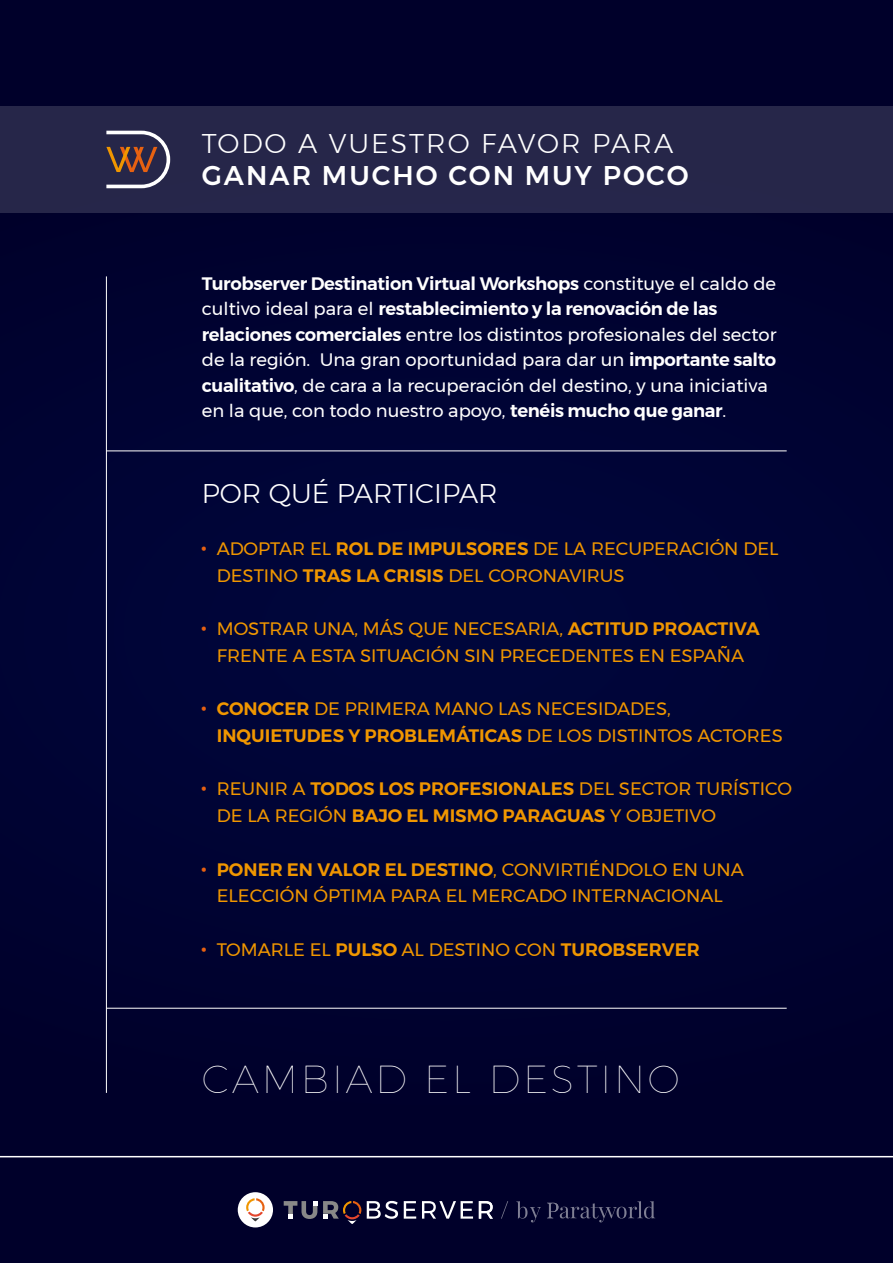
<style>
.page{position:relative;width:893px;height:1263px;background:#000331}
.page>*{position:absolute;margin:0;border:0;box-sizing:border-box;transform-origin:0 0}
.t1{font:100 38.85px "Montserrat";letter-spacing:.075em;color:#fff}
.t2{font:300 27px "Montserrat";letter-spacing:.075em;color:#fff}
.t3{font:500 27px "Montserrat";letter-spacing:.075em;color:#fff}
.t4{font:300 27px "Montserrat";color:#fff}
.t5{font:18px/26.7px "Montserrat";color:#f09600}
.t6{font:18px/25.5px "Montserrat";color:#fff}
.t7{font:900 18px "Montserrat";color:#e76111}
.s1{font-weight:600}
</style>
<div class="page">
<hr style="left:106px;top:1008px;width:681px;height:1px;background:#fff">
<hr style="left:106px;top:450px;width:681px;height:1px;background:#fff">
<div style="left:0;top:106px;width:893px;height:107px;background:#262649"></div>
<div style="left:238px;top:1192px;width:35px;height:35px;background:#fff;border-radius:50%"></div>
<svg style="left:367px;top:1201px;width:31px;height:18px"></svg>
<svg style="left:404px;top:1201px;width:12px;height:17px"></svg>
<svg style="left:422px;top:1201px;width:51px;height:17px"></svg>
<svg style="left:284px;top:1201px;width:33px;height:18px"></svg>
<svg style="left:323px;top:1201px;width:38px;height:23px"></svg>
<svg style="left:246px;top:1198px;width:19px;height:23px"></svg>
<svg style="left:479px;top:1201px;width:14px;height:17px"></svg>
<svg style="left:501px;top:1201px;width:7px;height:17px"></svg>
<svg style="left:547px;top:1201px;width:108px;height:21px"></svg>
<svg style="left:516px;top:1201px;width:25px;height:21px"></svg>
<svg style="left:106px;top:131px;width:64px;height:57px"></svg>
<hr style="left:0;top:1156px;width:893px;height:1px;background:#fff">
<hr style="left:106px;top:276px;width:1px;height:817px;background:#fff">
<h2 class="t2" style="left:202px;top:123px;width:473px">TODO A VUESTRO FAVOR PARA</h2>
<h2 class="t3" style="left:202px;top:154px;width:488px">GANAR MUCHO CON MUY POCO</h2>
<p class="t6" style="left:202px;top:270px;width:576px"><span class="s1">Turobserver Destination Virtual Workshops</span> constituye el caldo de cultivo ideal para el <span class="s1">restablecimiento y la renovación de las relaciones comerciales</span> entre los distintos profesionales del sector de la región. Una gran oportunidad para dar un <span class="s1">importante salto cualitativo</span>, de cara a la recuperación del destino, y una iniciativa en la que, con todo nuestro apoyo, <span class="s1">tenéis mucho que ganar</span>.</p>
<h2 class="t4" style="left:202px;top:473px;width:298px">POR QUÉ PARTICIPAR</h2>
<p class="t7" style="left:202px;top:534px;width:6px">·</p>
<p class="t7" style="left:202px;top:614px;width:6px">·</p>
<p class="t5" style="left:217px;top:535px;width:563px">ADOPTAR EL <span class="s1">ROL DE IMPULSORES</span> DE LA RECUPERACIÓN DEL<br>DESTINO <span class="s1">TRAS LA CRISIS</span> DEL CORONAVIRUS</p>
<p class="t5" style="left:217px;top:615px;width:544px">MOSTRAR UNA, MÁS QUE NECESARIA, <span class="s1">ACTITUD PROACTIVA<br></span>FRENTE A ESTA SITUACIÓN SIN PRECEDENTES EN ESPAÑA</p>
<p class="t7" style="left:202px;top:694px;width:6px">·</p>
<p class="t7" style="left:202px;top:774px;width:6px">·</p>
<p class="t7" style="left:202px;top:854px;width:6px">·</p>
<p class="t5" style="left:217px;top:695px;width:567px"><span class="s1">CONOCER</span> DE PRIMERA MANO LAS NECESIDADES,<br><span class="s1">INQUIETUDES Y PROBLEMÁTICAS</span> DE LOS DISTINTOS ACTORES</p>
<p class="t5" style="left:217px;top:775px;width:577px">REUNIR A <span class="s1">TODOS LOS PROFESIONALES</span> DEL SECTOR TURÍSTICO<br>DE LA REGIÓN <span class="s1">BAJO EL MISMO PARAGUAS</span> Y OBJETIVO</p>
<p class="t5" style="left:217px;top:856px;width:529px"><span class="s1">PONER EN VALOR EL DESTINO</span>, CONVIRTIÉNDOLO EN UNA<br>ELECCIÓN ÓPTIMA PARA EL MERCADO INTERNACIONAL</p>
<p class="t7" style="left:202px;top:934px;width:6px">·</p>
<p class="t5" style="left:217px;top:936px;width:484px">TOMARLE EL <span class="s1">PULSO</span> AL DESTINO CON <span class="s1">TUROBSERVER</span></p>
<h1 class="t1" style="left:202px;top:1051px;width:479px">CAMBIAD EL DESTINO</h1>
</div>
